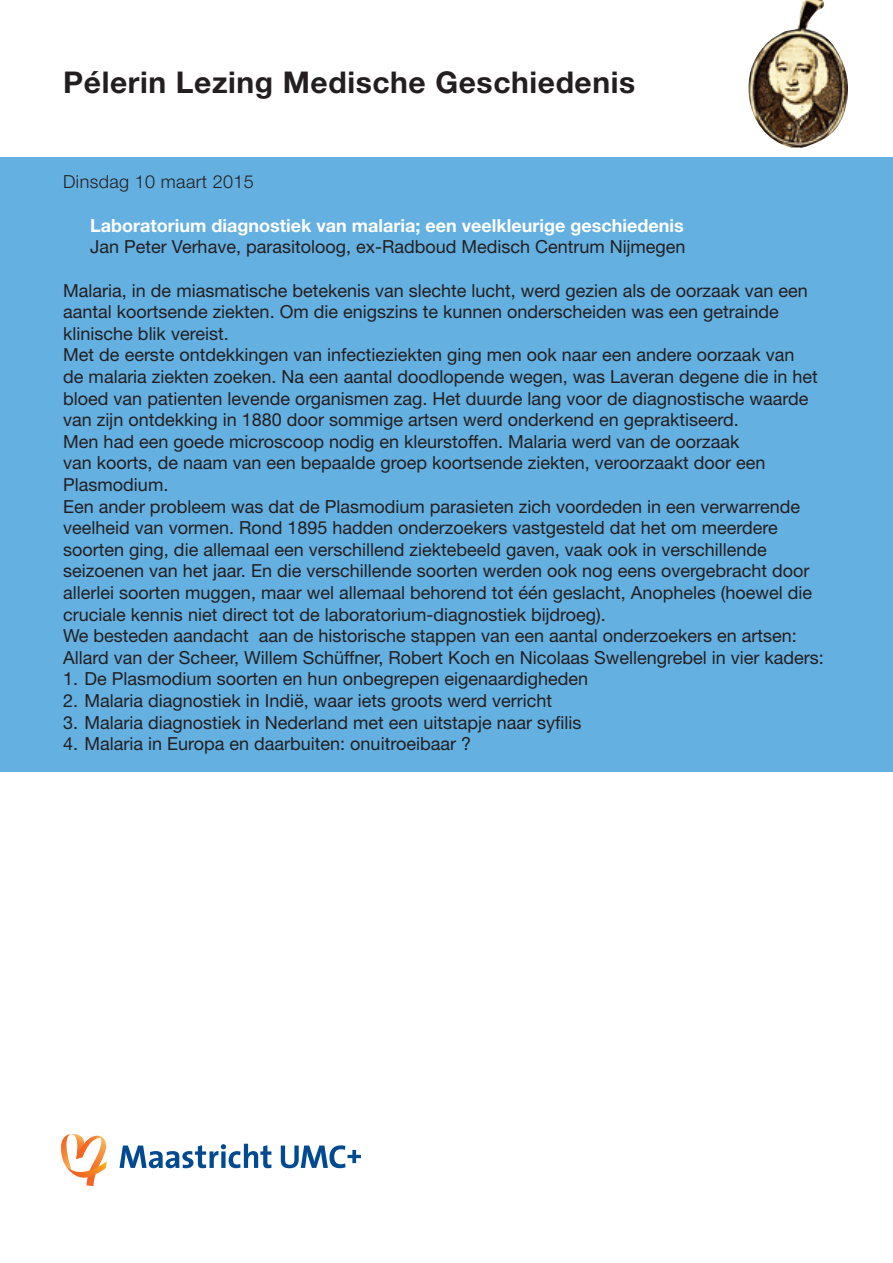
<style>
.page{position:relative;width:893px;height:1263px;background:#fff}
.page>*{position:absolute;margin:0;border:0;box-sizing:border-box;transform-origin:0 0}
.t1{font:700 30px "Helvetica Neue LT Pro";letter-spacing:.02em;color:#231f20}
.t2{font:18px/21.6px "Helvetica Neue LT Pro";color:#231f20}
.t3{font:700 18px "Helvetica Neue LT Pro";color:#fff}
.t4{font:300 18px "Helvetica Neue LT Pro";letter-spacing:.02em;color:#231f20}
</style>
<div class="page">
<div style="left:0;top:157px;width:893px;height:615px;background:#64b0e1"></div>
<img style="left:748px;top:0;width:100px;height:148px">
<svg style="left:61px;top:1134px;width:46px;height:52px"></svg>
<svg style="left:119px;top:1144px;width:242px;height:24px"></svg>
<h1 class="t1" style="left:63px;top:64px;width:573px">Pélerin Lezing Medische Geschiedenis</h1>
<p class="t4" style="left:63px;top:171px;width:192px">Dinsdag 10 maart 2015</p>
<p class="t3" style="left:90px;top:214px;width:595px">Laboratorium diagnostiek van malaria; een veelkleurige geschiedenis</p>
<p class="t2" style="left:90px;top:236px;width:597px">Jan Peter Verhave, parasitoloog, ex-Radboud Medisch Centrum Nĳmegen</p>
<p class="t2" style="left:63px;top:279px;width:762px">Malaria, in de miasmatische betekenis van slechte lucht, werd gezien als de oorzaak van een aantal koortsende ziekten. Om die enigszins te kunnen onderscheiden was een getrainde klinische blik vereist.<br>Met de eerste ontdekkingen van infectieziekten ging men ook naar een andere oorzaak van<br>de malaria ziekten zoeken. Na een aantal doodlopende wegen, was Laveran degene die in het bloed van patienten levende organismen zag. Het duurde lang voor de diagnostische waarde van zĳn ontdekking in 1880 door sommige artsen werd onderkend en gepraktiseerd.<br>Men had een goede microscoop nodig en kleurstoffen. Malaria werd van de oorzaak<br>van koorts, de naam van een bepaalde groep koortsende ziekten, veroorzaakt door een Plasmodium.<br>Een ander probleem was dat de Plasmodium parasieten zich voordeden in een verwarrende veelheid van vormen. Rond 1895 hadden onderzoekers vastgesteld dat het om meerdere soorten ging, die allemaal een verschillend ziektebeeld gaven, vaak ook in verschillende seizoenen van het jaar. En die verschillende soorten werden ook nog eens overgebracht door allerlei soorten muggen, maar wel allemaal behorend tot één geslacht, Anopheles (hoewel die cruciale kennis niet direct tot de laboratorium-diagnostiek bĳdroeg).<br>We besteden aandacht aan de historische stappen van een aantal onderzoekers en artsen:<br>Allard van der Scheer, Willem Schüffner, Robert Koch en Nicolaas Swellengrebel in vier kaders:</p>
<p class="t2" style="left:63px;top:668px;width:526px">1. De Plasmodium soorten en hun onbegrepen eigenaardigheden</p>
<p class="t2" style="left:63px;top:689px;width:490px">2. Malaria diagnostiek in Indië, waar iets groots werd verricht</p>
<p class="t2" style="left:63px;top:711px;width:520px">3. Malaria diagnostiek in Nederland met een uitstapje naar syfilis</p>
<p class="t2" style="left:63px;top:732px;width:409px">4. Malaria in Europa en daarbuiten: onuitroeibaar ?</p>
</div>
